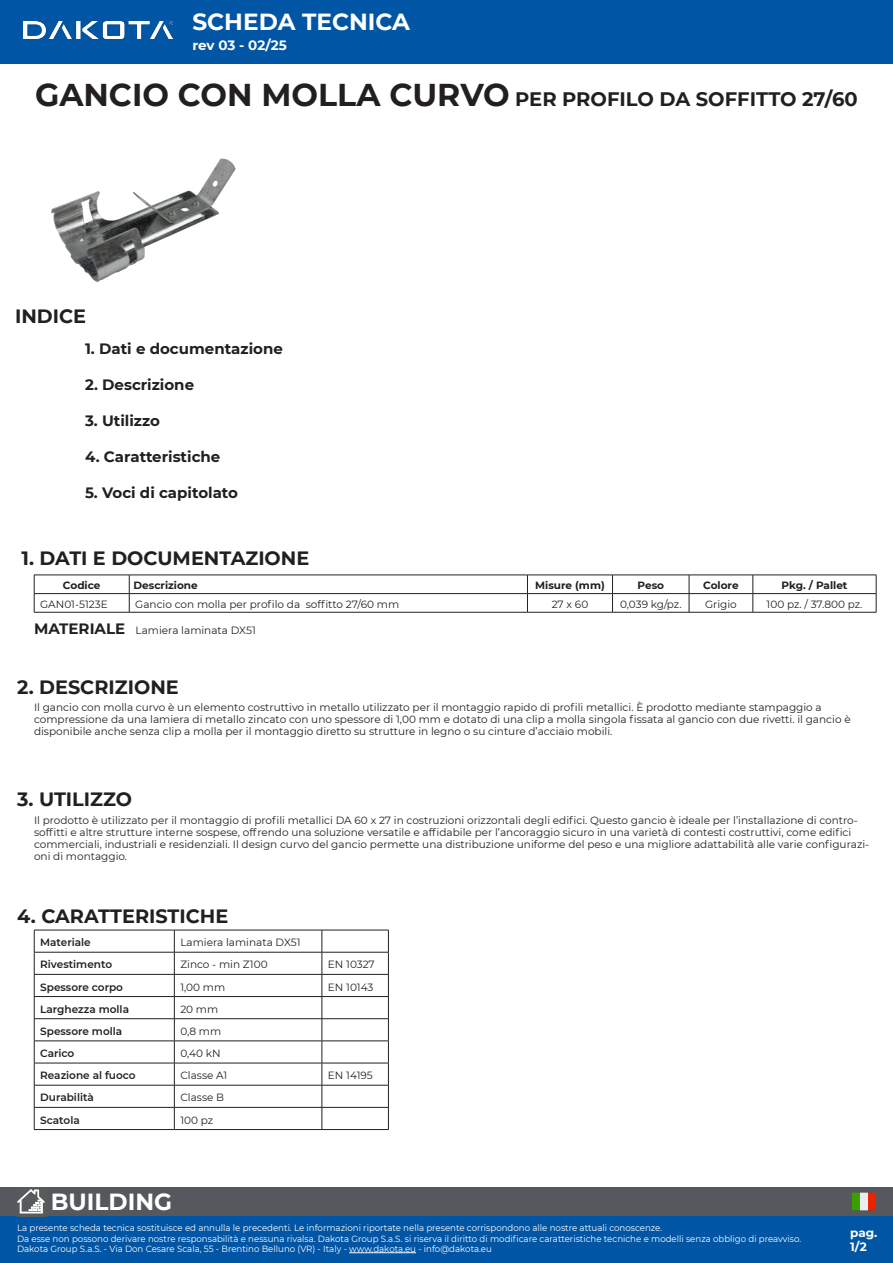
<style>
.page{position:relative;width:893px;height:1263px;background:#fff}
.page>*{position:absolute;margin:0;border:0;box-sizing:border-box;transform-origin:0 0}
.t1{font:700 23.25px "Montserrat";color:#fff}
.t2{font:700 19.5px "Montserrat";color:#231f20}
.t3{font:700 19.2px "Montserrat";color:#231f20}
.t4{font:700 15px "Montserrat";color:#231f20}
.t5{font:700 13.5px "Montserrat";letter-spacing:-.01em;color:#fff}
.t6{font:700 12px/14.4px "Montserrat";color:#fff}
.t7{font:10.5px/12px "Montserrat";color:#231f20}
.t8{font:600 10.5px "Montserrat";color:#231f20}
.t9{font:700 10.5px "Montserrat";color:#231f20}
.t10{font:9px/10.5px "Montserrat";color:#fff;scale:.96 1}
.s1{font-size:31.5px}
</style>
<div class="page">
<div style="left:0;top:1187px;width:893px;height:29px;background:#55585d"></div>
<div style="left:0;top:0;width:893px;height:64px;background:#0155a5"></div>
<div style="left:0;top:1216px;width:893px;height:47px;background:#0155a5"></div>
<svg style="left:19px;top:1213px;width:24px;height:1px"></svg>
<svg style="left:17px;top:1189px;width:28px;height:24px"></svg>
<svg style="left:852px;top:1193px;width:24px;height:17px"></svg>
<hr style="left:349px;top:1252px;width:67px;height:1px;background:#fff">
<img style="left:23px;top:22px;width:149px;height:17px">
<hr style="left:34px;top:575px;width:95px;height:1px;background:#231f20">
<hr style="left:129px;top:575px;width:398px;height:1px;background:#231f20">
<hr style="left:527px;top:575px;width:85px;height:1px;background:#231f20">
<hr style="left:612px;top:575px;width:77px;height:1px;background:#231f20">
<hr style="left:689px;top:575px;width:64px;height:1px;background:#231f20">
<hr style="left:753px;top:575px;width:123px;height:1px;background:#231f20">
<hr style="left:34px;top:593px;width:95px;height:1px;background:#231f20">
<svg style="left:34px;top:575px;width:1px;height:37px"></svg>
<hr style="left:129px;top:593px;width:398px;height:1px;background:#231f20">
<svg style="left:129px;top:575px;width:1px;height:37px"></svg>
<hr style="left:527px;top:593px;width:85px;height:1px;background:#231f20">
<svg style="left:527px;top:575px;width:1px;height:37px"></svg>
<hr style="left:612px;top:593px;width:77px;height:1px;background:#231f20">
<svg style="left:612px;top:575px;width:1px;height:37px"></svg>
<hr style="left:689px;top:593px;width:64px;height:1px;background:#231f20">
<svg style="left:689px;top:575px;width:1px;height:37px"></svg>
<hr style="left:753px;top:593px;width:123px;height:1px;background:#231f20">
<svg style="left:753px;top:575px;width:1px;height:37px"></svg>
<svg style="left:876px;top:575px;width:1px;height:37px"></svg>
<hr style="left:34px;top:612px;width:95px;height:1px;background:#231f20">
<hr style="left:129px;top:612px;width:398px;height:1px;background:#231f20">
<hr style="left:527px;top:612px;width:85px;height:1px;background:#231f20">
<hr style="left:612px;top:612px;width:77px;height:1px;background:#231f20">
<hr style="left:689px;top:612px;width:64px;height:1px;background:#231f20">
<hr style="left:753px;top:612px;width:123px;height:1px;background:#231f20">
<img style="left:51px;top:158px;width:185px;height:124px">
<hr style="left:34px;top:952px;width:140px;height:1px;background:#231f20">
<hr style="left:174px;top:952px;width:148px;height:1px;background:#231f20">
<hr style="left:322px;top:952px;width:67px;height:1px;background:#231f20">
<hr style="left:34px;top:974px;width:140px;height:1px;background:#231f20">
<hr style="left:174px;top:974px;width:148px;height:1px;background:#231f20">
<hr style="left:322px;top:974px;width:67px;height:1px;background:#231f20">
<hr style="left:34px;top:996px;width:140px;height:1px;background:#231f20">
<hr style="left:174px;top:996px;width:148px;height:1px;background:#231f20">
<hr style="left:322px;top:996px;width:67px;height:1px;background:#231f20">
<hr style="left:34px;top:1018px;width:140px;height:1px;background:#231f20">
<hr style="left:174px;top:1018px;width:148px;height:1px;background:#231f20">
<hr style="left:322px;top:1018px;width:67px;height:1px;background:#231f20">
<hr style="left:34px;top:1040px;width:140px;height:1px;background:#231f20">
<hr style="left:174px;top:1040px;width:148px;height:1px;background:#231f20">
<hr style="left:322px;top:1040px;width:67px;height:1px;background:#231f20">
<hr style="left:34px;top:1063px;width:140px;height:1px;background:#231f20">
<hr style="left:174px;top:1063px;width:148px;height:1px;background:#231f20">
<hr style="left:322px;top:1063px;width:67px;height:1px;background:#231f20">
<hr style="left:34px;top:930px;width:140px;height:1px;background:#231f20">
<hr style="left:174px;top:930px;width:148px;height:1px;background:#231f20">
<hr style="left:322px;top:930px;width:67px;height:1px;background:#231f20">
<hr style="left:34px;top:1085px;width:140px;height:1px;background:#231f20">
<hr style="left:174px;top:1085px;width:148px;height:1px;background:#231f20">
<hr style="left:322px;top:1085px;width:67px;height:1px;background:#231f20">
<hr style="left:34px;top:1107px;width:140px;height:1px;background:#231f20">
<svg style="left:34px;top:930px;width:1px;height:199px"></svg>
<hr style="left:174px;top:1107px;width:148px;height:1px;background:#231f20">
<svg style="left:174px;top:930px;width:1px;height:199px"></svg>
<hr style="left:322px;top:1107px;width:67px;height:1px;background:#231f20">
<svg style="left:322px;top:930px;width:1px;height:199px"></svg>
<svg style="left:388px;top:930px;width:1px;height:199px"></svg>
<hr style="left:34px;top:1129px;width:140px;height:1px;background:#231f20">
<hr style="left:174px;top:1129px;width:148px;height:1px;background:#231f20">
<hr style="left:322px;top:1129px;width:67px;height:1px;background:#231f20">
<h1 class="t1" style="left:192px;top:5px;width:219px">SCHEDA TECNICA</h1>
<p class="t5" style="left:192px;top:35px;width:96px">rev 03 - 02/25</p>
<h2 class="t2" style="left:35px;top:85px;width:824px"><span class="s1">GANCIO CON MOLLA CURVO</span> PER PROFILO DA SOFFITTO 27/60</h2>
<p class="t3" style="left:15px;top:302px;width:73px">INDICE</p>
<p class="t4" style="left:85px;top:337px;width:199px">1. Dati e documentazione</p>
<p class="t4" style="left:85px;top:373px;width:111px">2. Descrizione</p>
<p class="t4" style="left:85px;top:409px;width:76px">3. Utilizzo</p>
<p class="t4" style="left:85px;top:445px;width:137px">4. Caratteristiche</p>
<p class="t4" style="left:85px;top:481px;width:154px">5. Voci di capitolato</p>
<p class="t3" style="left:22px;top:545px;width:289px">1. DATI E DOCUMENTAZIONE</p>
<p class="t9" style="left:63px;top:578px;width:39px">Codice</p>
<p class="t9" style="left:134px;top:578px;width:66px">Descrizione</p>
<p class="t9" style="left:535px;top:578px;width:71px">Misure (mm)</p>
<p class="t9" style="left:637px;top:578px;width:28px">Peso</p>
<p class="t9" style="left:703px;top:578px;width:37px">Colore</p>
<p class="t9" style="left:781px;top:578px;width:68px">Pkg. / Pallet</p>
<p class="t7" style="left:40px;top:598px;width:69px">GAN01-5123E</p>
<p class="t7" style="left:135px;top:598px;width:265px">Gancio con molla per profilo da soffitto 27/60 mm</p>
<p class="t7" style="left:552px;top:598px;width:38px">27 x 60</p>
<p class="t7" style="left:620px;top:598px;width:63px">0,039 kg/pz.</p>
<p class="t7" style="left:705px;top:598px;width:33px">Grigio</p>
<p class="t7" style="left:767px;top:598px;width:97px">100 pz. / 37.800 pz.</p>
<p class="t4" style="left:34px;top:618px;width:93px">MATERIALE</p>
<p class="t7" style="left:136px;top:624px;width:122px">Lamiera laminata DX51</p>
<p class="t3" style="left:17px;top:673px;width:163px">2. DESCRIZIONE</p>
<p class="t7" style="left:34px;top:701px;width:818px">Il gancio con molla curvo è un elemento costruttivo in metallo utilizzato per il montaggio rapido di profili metallici. È prodotto mediante stampaggio a compressione da una lamiera di metallo zincato con uno spessore di 1,00 mm e dotato di una clip a molla singola fissata al gancio con due rivetti. il gancio è disponibile anche senza clip a molla per il montaggio diretto su strutture in legno o su cinture d’acciaio mobili.</p>
<p class="t3" style="left:17px;top:786px;width:116px">3. UTILIZZO</p>
<p class="t7" style="left:34px;top:814px;width:837px">Il prodotto è utilizzato per il montaggio di profili metallici DA 60 x 27 in costruzioni orizzontali degli edifici. Questo gancio è ideale per l’installazione di contro&shy;soffitti e altre strutture interne sospese, offrendo una soluzione versatile e affidabile per l’ancoraggio sicuro in una varietà di contesti costruttivi, come edifici commerciali, industriali e residenziali. Il design curvo del gancio permette una distribuzione uniforme del peso e una migliore adattabilità alle varie configurazi&shy;oni di montaggio.</p>
<p class="t3" style="left:17px;top:902px;width:213px">4. CARATTERISTICHE</p>
<p class="t8" style="left:40px;top:935px;width:52px">Materiale</p>
<p class="t7" style="left:180px;top:936px;width:122px">Lamiera laminata DX51</p>
<p class="t8" style="left:40px;top:957px;width:73px">Rivestimento</p>
<p class="t7" style="left:180px;top:958px;width:89px">Zinco - min Z100</p>
<p class="t7" style="left:328px;top:958px;width:48px">EN 10327</p>
<p class="t8" style="left:40px;top:979px;width:84px">Spessore corpo</p>
<p class="t7" style="left:180px;top:980px;width:46px">1,00 mm</p>
<p class="t7" style="left:328px;top:980px;width:47px">EN 10143</p>
<p class="t8" style="left:40px;top:1001px;width:90px">Larghezza molla</p>
<p class="t7" style="left:180px;top:1002px;width:39px">20 mm</p>
<p class="t8" style="left:40px;top:1024px;width:83px">Spessore molla</p>
<p class="t7" style="left:180px;top:1025px;width:42px">0,8 mm</p>
<p class="t8" style="left:40px;top:1046px;width:36px">Carico</p>
<p class="t7" style="left:180px;top:1047px;width:42px">0,40 kN</p>
<p class="t8" style="left:40px;top:1068px;width:97px">Reazione al fuoco</p>
<p class="t7" style="left:180px;top:1069px;width:48px">Classe A1</p>
<p class="t7" style="left:328px;top:1069px;width:46px">EN 14195</p>
<p class="t8" style="left:40px;top:1090px;width:55px">Durabilità</p>
<p class="t7" style="left:180px;top:1091px;width:45px">Classe B</p>
<p class="t8" style="left:40px;top:1112px;width:41px">Scatola</p>
<p class="t7" style="left:180px;top:1113px;width:34px">100 pz</p>
<h1 class="t1" style="left:51px;top:1184px;width:123px">BUILDING</h1>
<p class="t10" style="left:17px;top:1222px;width:818px">La presente scheda tecnica sostituisce ed annulla le precedenti. Le informazioni riportate nella presente corrispondono alle nostre attuali conoscenze.<br>Da esse non possono derivare nostre responsabilità e nessuna rivalsa. Dakota Group S.a.S. si riserva il diritto di modificare caratteristiche tecniche e modelli senza obbligo di preavviso.<br>Dakota Group S.a.S. - Via Don Cesare Scala, 55 - Brentino Belluno (VR) - Italy - www.dakota.eu - info@dakota.eu</p>
<p class="t6" style="left:850px;top:1225px;width:29px">pag.<br>1/2</p>
</div>
